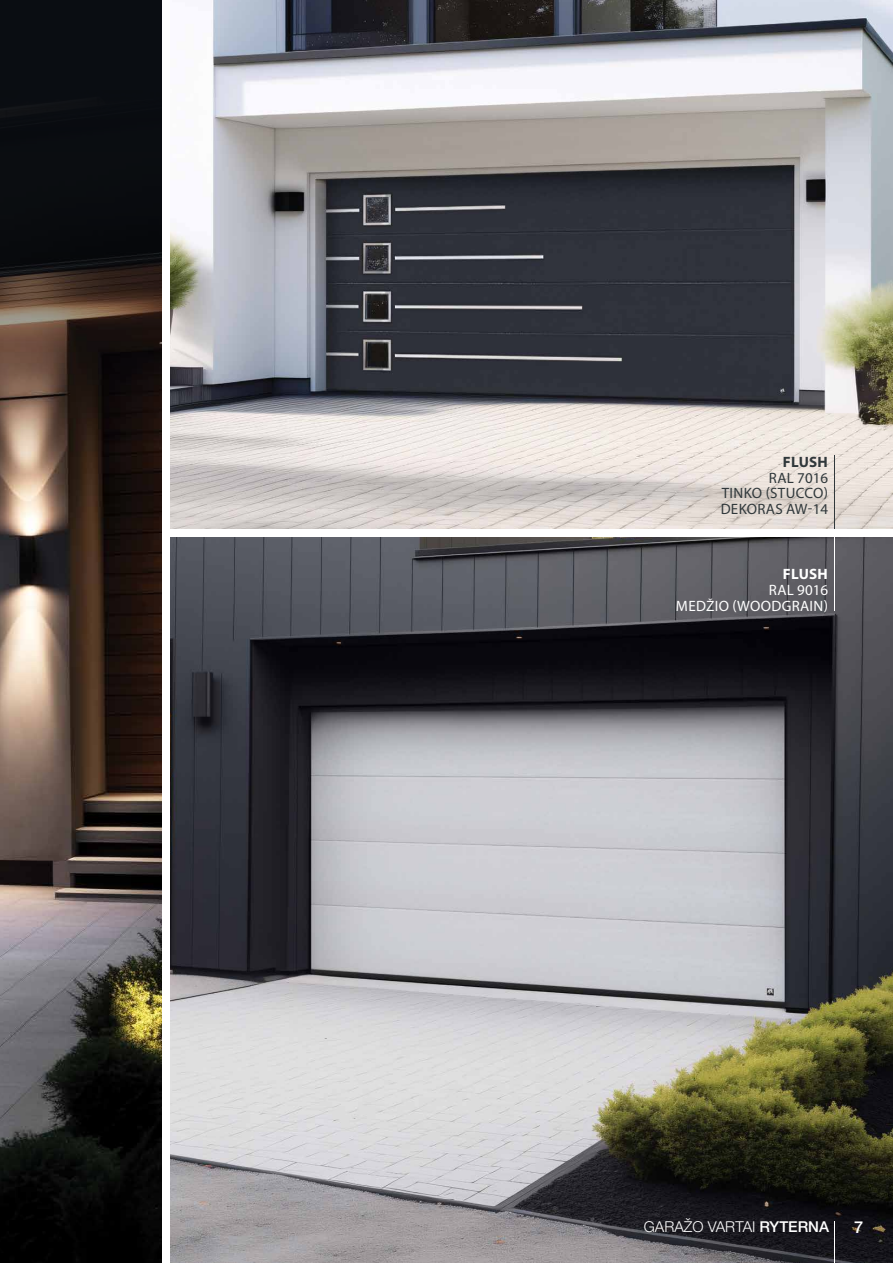
<style>
.page{position:relative;width:893px;height:1263px;background:#fff}
.page>*{position:absolute;margin:0;border:0;box-sizing:border-box;transform-origin:0 0}
.t1{font:500 16.5px "Helvetica Neue LT Pro";color:#fff}
.t2{font:15px/15.6px "Myriad Pro";letter-spacing:.02em;color:#30383b;text-align:justify}
.t3{font:15px/15.6px "Myriad Pro";letter-spacing:.02em;color:#fff;text-align:right}
.t4{font:300 15px "Helvetica Neue LT Pro";color:#fff}
.t5{font:700 15px "Myriad Pro";letter-spacing:.02em;color:#30383b}
.t6{font:700 15px "Myriad Pro";letter-spacing:.02em;color:#fff}
.s1{font-weight:500}
</style>
<div class="page">
<img style="left:0;top:520px;width:162px;height:743px">
<svg style="left:0;top:0;width:162px;height:520px;fill:#0b0d12"></svg>
<img style="left:170px;top:0;width:723px;height:529px">
<img style="left:170px;top:537px;width:723px;height:726px">
<hr style="left:834px;top:456px;width:1px;height:73px;background:#30383b">
<hr style="left:834px;top:537px;width:1px;height:73px;background:#fff">
<hr style="left:834px;top:1221px;width:1px;height:42px;background:#fff">
<p class="t5" style="left:783px;top:452px;width:46px">FLUSH</p>
<p class="t2" style="left:721px;top:469px;width:109px;text-indent:48px">RAL 7016<br>TINKO (STUCCO)<br>DEKORAS AW-14</p>
<p class="t6" style="left:783px;top:564px;width:46px">FLUSH</p>
<p class="t3" style="left:676px;top:582px;width:154px">RAL 9016<br>MEDŽIO (WOODGRAIN)</p>
<p class="t4" style="left:644px;top:1217px;width:187px">GARAŽO VARTAI <span class="s1">RYTERNA</span></p>
<p class="t1" style="left:854px;top:1217px;width:11px">7</p>
</div>
